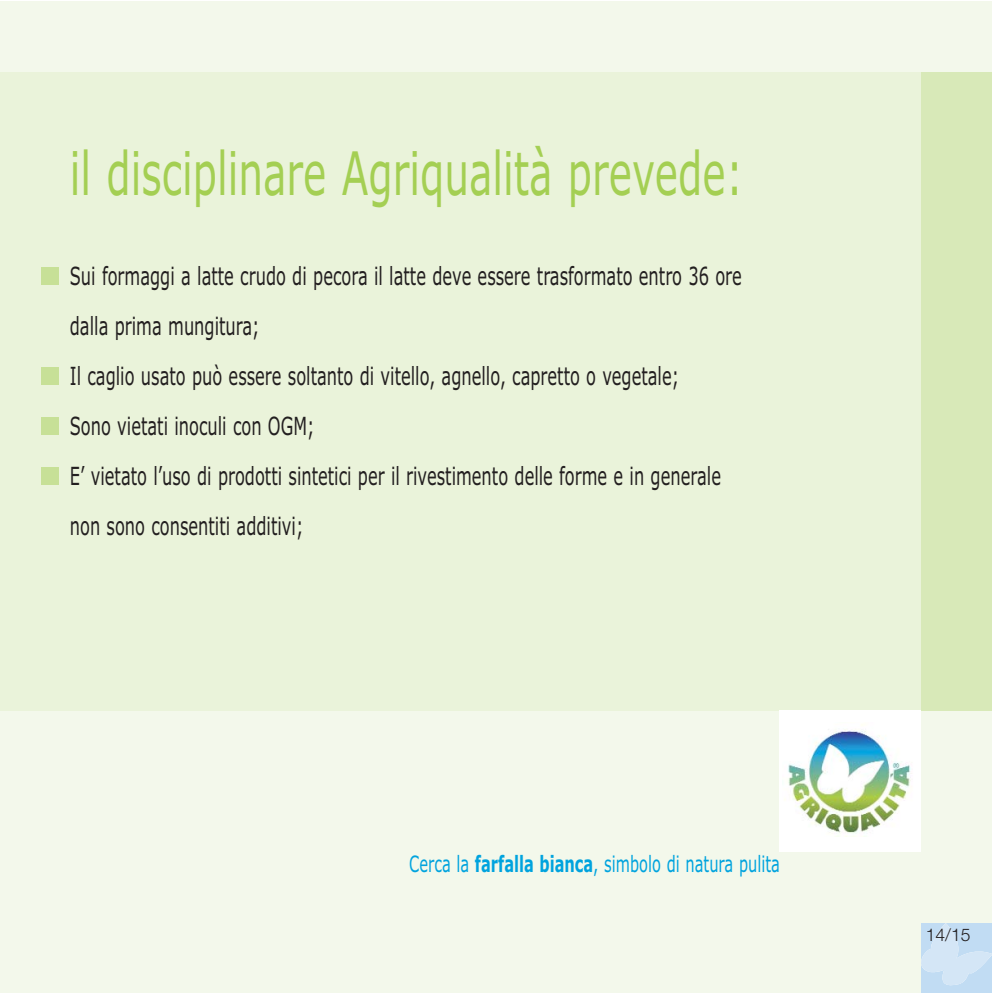
<style>
.page{position:relative;width:993px;height:993px;background:#fff}
.page>*{position:absolute;margin:0;border:0;box-sizing:border-box;transform-origin:0 0}
.t1{font:60px "Verdana";color:#a4cf53;scale:.65 1}
.t2{font:25px/50px "Verdana";color:#231f20;scale:.65 1}
.t3{font:22.5px "Verdana";color:#00a3de;scale:.65 1}
.t4{font:300 17.5px "Helvetica Neue";color:#231f20}
.s1{font-weight:700}
</style>
<div class="page">
<div style="left:0;top:1px;width:991px;height:991px;background:#f3f8eb"></div>
<div style="left:0;top:72px;width:991px;height:638px;background:#eaf3da"></div>
<div style="left:920px;top:72px;width:71px;height:638px;background:#d8e9b8"></div>
<div style="left:920px;top:922px;width:71px;height:70px;background:#c1dcf3"></div>
<svg style="left:920px;top:922px;width:71px;height:63px"></svg>
<div style="left:778px;top:710px;width:142px;height:141px;background:#fff"></div>
<img style="left:784px;top:724px;width:127px;height:110px">
<div style="left:41px;top:267px;width:17px;height:18px;background:#c7e097"></div>
<div style="left:41px;top:367px;width:17px;height:18px;background:#c7e097"></div>
<div style="left:41px;top:417px;width:17px;height:17px;background:#c7e097"></div>
<div style="left:41px;top:467px;width:17px;height:17px;background:#c7e097"></div>
<h1 class="t1" style="left:70px;top:149px;width:1037px">il disciplinare Agriqualità prevede:</h1>
<p class="t2" style="left:70px;top:253px;width:1035px">Sui formaggi a latte crudo di pecora il latte deve essere trasformato entro 36 ore dalla prima mungitura;<br>Il caglio usato può essere soltanto di vitello, agnello, capretto o vegetale;<br>Sono vietati inoculi con OGM;<br>E’ vietato l’uso di prodotti sintetici per il rivestimento delle forme e in generale non sono consentiti additivi;</p>
<p class="t3" style="left:409px;top:854px;width:571px">Cerca la <span class="s1">farfalla bianca</span>, simbolo di natura pulita</p>
<p class="t4" style="left:925px;top:928px;width:46px">14/15</p>
</div>
